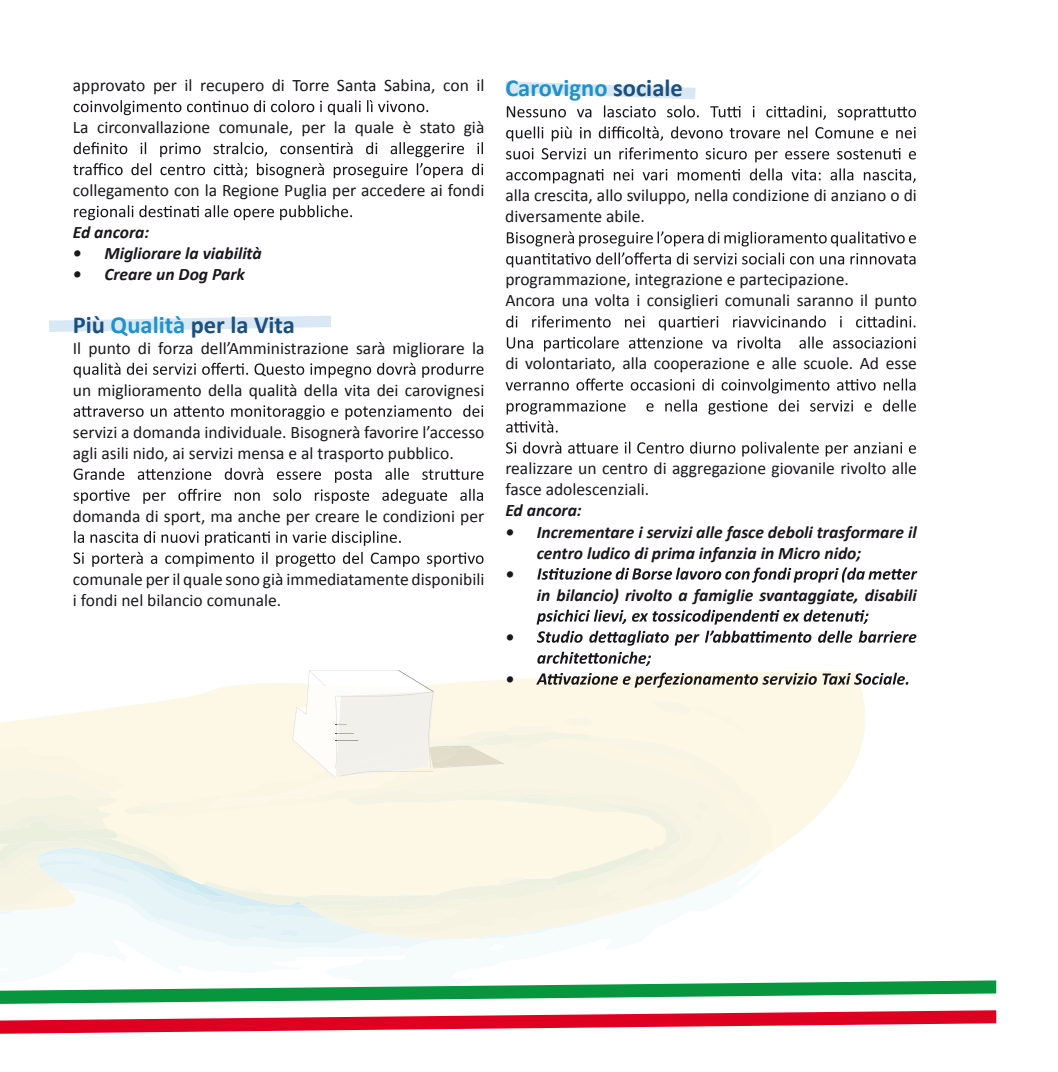
<style>
.page{position:relative;width:1058px;height:1072px;background:#fff}
.page>*{position:absolute;margin:0;border:0;box-sizing:border-box;transform-origin:0 0}
.t1{font:700 24.5px "Calibri";color:#1a5080}
.t2{font:700 24.5px "Calibri";color:#1d92cd}
.t3{font:17.5px/21px "Calibri";color:#1a171c}
.t4{font:italic 700 17.5px "Calibri";color:#1a171c}
.s1{color:#1d92cd}
.s2{color:#1a5080}
</style>
<div class="page">
<svg style="left:49px;top:316px;width:282px;height:16px"></svg>
<svg style="left:505px;top:81px;width:190px;height:18px"></svg>
<div style="left:224px;top:938px;width:263px;height:11px;background:#eff7fa"></div>
<svg style="left:190px;top:938px;width:185px;height:5px"></svg>
<svg style="left:74px;top:100px;width:354px;height:15px"></svg>
<svg style="left:74px;top:142px;width:409px;height:15px"></svg>
<svg style="left:73px;top:163px;width:410px;height:15px"></svg>
<svg style="left:74px;top:205px;width:278px;height:15px"></svg>
<svg style="left:74px;top:363px;width:409px;height:15px"></svg>
<svg style="left:74px;top:405px;width:409px;height:15px"></svg>
<svg style="left:74px;top:468px;width:409px;height:15px"></svg>
<svg style="left:74px;top:489px;width:409px;height:15px"></svg>
<svg style="left:74px;top:531px;width:327px;height:15px"></svg>
<svg style="left:73px;top:552px;width:410px;height:15px"></svg>
<svg style="left:506px;top:105px;width:409px;height:15px"></svg>
<svg style="left:506px;top:126px;width:409px;height:15px"></svg>
<svg style="left:506px;top:147px;width:409px;height:15px"></svg>
<svg style="left:506px;top:168px;width:409px;height:15px"></svg>
<svg style="left:506px;top:231px;width:409px;height:15px"></svg>
<svg style="left:506px;top:252px;width:409px;height:15px"></svg>
<svg style="left:506px;top:315px;width:409px;height:15px"></svg>
<svg style="left:506px;top:336px;width:409px;height:15px"></svg>
<svg style="left:505px;top:378px;width:410px;height:15px"></svg>
<svg style="left:506px;top:399px;width:409px;height:15px"></svg>
<svg style="left:506px;top:420px;width:51px;height:12px"></svg>
<svg style="left:506px;top:441px;width:409px;height:15px"></svg>
<svg style="left:537px;top:567px;width:380px;height:15px"></svg>
<svg style="left:536px;top:609px;width:332px;height:15px"></svg>
<svg style="left:536px;top:630px;width:380px;height:15px"></svg>
<svg style="left:0;top:651px;width:908px;height:285px"></svg>
<svg style="left:0;top:980px;width:996px;height:54px"></svg>
<p class="t3" style="left:73px;top:75px;width:413px">approvato per il recupero di Torre Santa Sabina, con il</p>
<p class="t3" style="left:73px;top:117px;width:413px">La circonvallazione comunale, per la quale è stato già</p>
<p class="t3" style="left:73px;top:180px;width:413px">collegamento con la Regione Puglia per accedere ai fondi</p>
<p class="t4" style="left:73px;top:221px;width:78px">Ed ancora:</p>
<p class="t4" style="left:73px;top:242px;width:190px">• Migliorare la viabilità</p>
<p class="t4" style="left:73px;top:263px;width:174px">• Creare un Dog Park</p>
<h1 class="t1" style="left:73px;top:309px;width:223px">Più <span class="s1">Qualità</span> per la Vita</h1>
<p class="t3" style="left:73px;top:337px;width:413px">Il punto di forza dell’Amministrazione sarà migliorare la</p>
<p class="t3" style="left:73px;top:379px;width:413px">un miglioramento della qualità della vita dei carovignesi</p>
<p class="t3" style="left:73px;top:421px;width:413px">servizi a domanda individuale. Bisognerà favorire l’accesso agli asili nido, ai servizi mensa e al trasporto pubblico.</p>
<p class="t3" style="left:73px;top:505px;width:413px">domanda di sport, ma anche per creare le condizioni per</p>
<p class="t3" style="left:73px;top:568px;width:413px">comunale per il quale sono già immediatamente disponibili i fondi nel bilancio comunale.</p>
<h1 class="t2" style="left:505px;top:72px;width:179px">Carovigno <span class="s2">sociale</span></h1>
<p class="t3" style="left:505px;top:185px;width:413px">alla crescita, allo sviluppo, nella condizione di anziano o di diversamente abile.</p>
<p class="t3" style="left:505px;top:269px;width:413px">programmazione, integrazione e partecipazione.<br>Ancora una volta i consiglieri comunali saranno il punto</p>
<p class="t3" style="left:505px;top:353px;width:413px">di volontariato, alla cooperazione e alle scuole. Ad esse</p>
<p class="t3" style="left:505px;top:458px;width:413px">realizzare un centro di aggregazione giovanile rivolto alle fasce adolescenziali.</p>
<p class="t4" style="left:505px;top:499px;width:78px">Ed ancora:</p>
<p class="t4" style="left:505px;top:520px;width:413px">• Incrementare i servizi alle fasce deboli trasformare il</p>
<p class="t4" style="left:536px;top:541px;width:326px">centro ludico di prima infanzia in Micro nido;</p>
<p class="t4" style="left:505px;top:562px;width:10px">•</p>
<p class="t4" style="left:536px;top:583px;width:381px">in bilancio) rivolto a famiglie svantaggiate, disabili</p>
<p class="t4" style="left:505px;top:625px;width:10px">•</p>
<p class="t4" style="left:505px;top:667px;width:10px">•</p>
</div>
